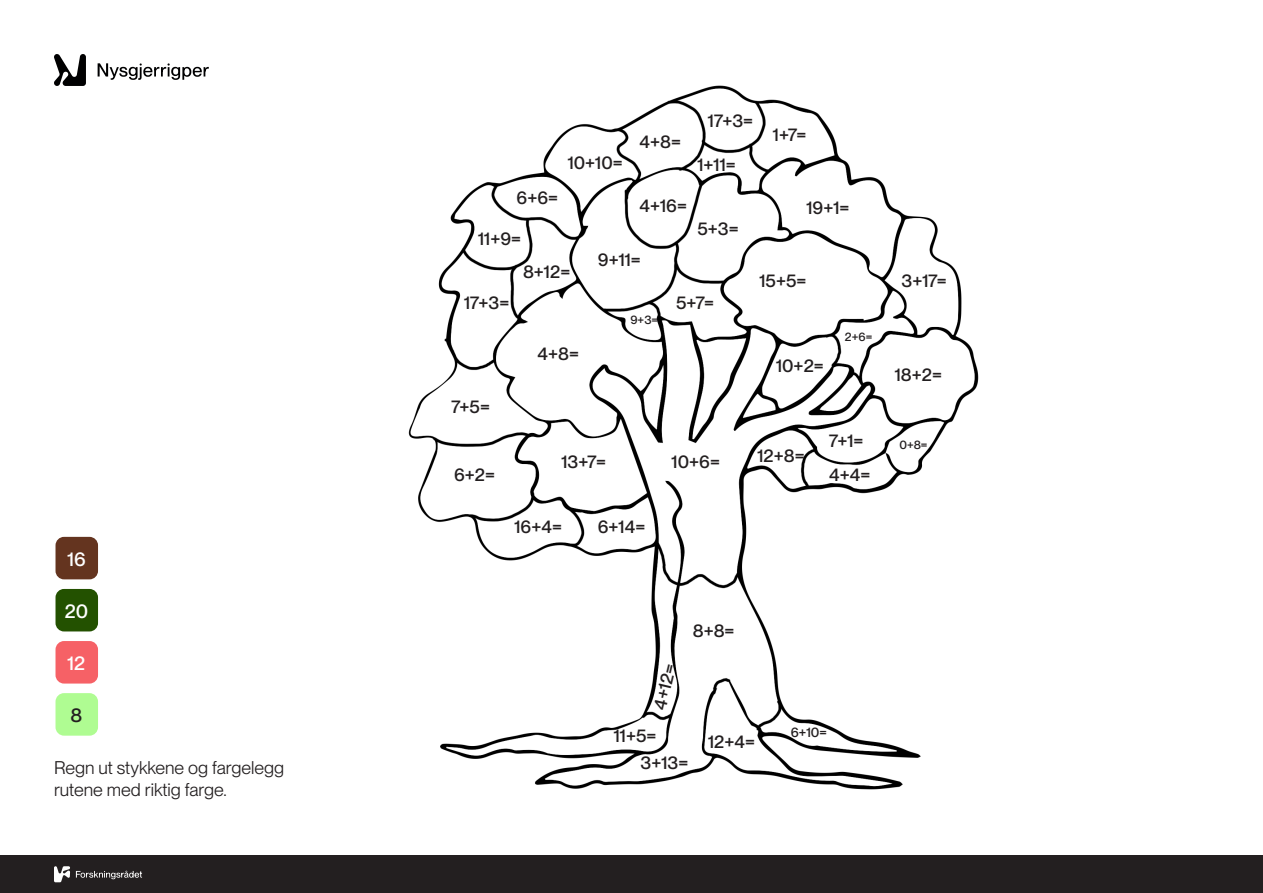
<style>
.page{position:relative;width:1263px;height:893px;background:#fff}
.page>*{position:absolute;margin:0;border:0;box-sizing:border-box;transform-origin:0 0}
.t1{font:500 19.5px "PP Neue Montreal";color:#fff}
.t2{font:500 19.5px "PP Neue Montreal";color:#231f20}
.t3{font:500 18px "PP Neue Montreal";color:#231f20}
.t4{font:18px/21.6px "PP Neue Montreal";color:#231f20}
.t5{font:500 13.5px "PP Neue Montreal";color:#231f20}
.t6{font:500 12px "PP Neue Montreal";color:#231f20}
</style>
<div class="page">
<svg style="left:98px;top:63px;width:111px;height:17px"></svg>
<svg style="left:54px;top:54px;width:32px;height:32px"></svg>
<div style="left:0;top:855px;width:1263px;height:38px;background:#231f20"></div>
<svg style="left:54px;top:866px;width:16px;height:16px"></svg>
<svg style="left:76px;top:871px;width:66px;height:8px"></svg>
<div style="left:56px;top:641px;width:42px;height:43px;background:#f66166;border-radius:9px"></div>
<div style="left:56px;top:693px;width:42px;height:43px;background:#affc92;border-radius:9px"></div>
<div style="left:56px;top:537px;width:42px;height:42px;background:#64341f;border-radius:9px"></div>
<div style="left:56px;top:589px;width:42px;height:42px;background:#235100;border-radius:9px"></div>
<img style="left:408px;top:86px;width:570px;height:704px">
<p class="t1" style="left:67px;top:548px;width:20px">16</p>
<p class="t1" style="left:65px;top:600px;width:25px">20</p>
<p class="t1" style="left:68px;top:652px;width:19px">12</p>
<p class="t2" style="left:71px;top:704px;width:13px">8</p>
<p class="t4" style="left:54px;top:757px;width:232px">Regn ut stykkene og fargelegg rutene med riktig farge.</p>
<p class="t3" style="left:517px;top:187px;width:43px">6+6=</p>
<p class="t3" style="left:478px;top:228px;width:45px">11+9=</p>
<p class="t3" style="left:568px;top:152px;width:57px">10+10=</p>
<p class="t3" style="left:639px;top:131px;width:43px">4+8=</p>
<p class="t3" style="left:639px;top:195px;width:49px">4+16=</p>
<p class="t3" style="left:523px;top:261px;width:49px">8+12=</p>
<p class="t3" style="left:598px;top:249px;width:45px">9+11=</p>
<p class="t3" style="left:708px;top:110px;width:47px">17+3=</p>
<p class="t3" style="left:697px;top:154px;width:40px">1+11=</p>
<p class="t3" style="left:697px;top:218px;width:43px">5+3=</p>
<p class="t3" style="left:773px;top:124px;width:35px">1+7=</p>
<p class="t3" style="left:806px;top:197px;width:45px">19+1=</p>
<p class="t3" style="left:759px;top:270px;width:48px">15+5=</p>
<p class="t3" style="left:464px;top:292px;width:47px">17+3=</p>
<p class="t3" style="left:451px;top:396px;width:40px">7+5=</p>
<p class="t3" style="left:537px;top:343px;width:43px">4+8=</p>
<p class="t6" style="left:630px;top:313px;width:29px">9+3=</p>
<p class="t3" style="left:676px;top:292px;width:39px">5+7=</p>
<p class="t3" style="left:454px;top:464px;width:42px">6+2=</p>
<p class="t3" style="left:561px;top:451px;width:46px">13+7=</p>
<p class="t3" style="left:514px;top:516px;width:49px">16+4=</p>
<p class="t3" style="left:598px;top:516px;width:49px">6+14=</p>
<p class="t3" style="left:672px;top:451px;width:50px">10+6=</p>
<p class="t3" style="left:776px;top:355px;width:49px">10+2=</p>
<p class="t6" style="left:845px;top:330px;width:29px">2+6=</p>
<p class="t3" style="left:757px;top:445px;width:49px">12+8=</p>
<p class="t3" style="left:829px;top:430px;width:36px">7+1=</p>
<p class="t3" style="left:829px;top:464px;width:43px">4+4=</p>
<p class="t3" style="left:901px;top:270px;width:47px">3+17=</p>
<p class="t3" style="left:895px;top:364px;width:49px">18+2=</p>
<p class="t6" style="left:899px;top:438px;width:30px">0+8=</p>
<p class="t3" style="left:649px;top:707px;width:48px;rotate:-77deg">4+12=</p>
<p class="t3" style="left:693px;top:620px;width:43px">8+8=</p>
<p class="t3" style="left:614px;top:725px;width:44px">11+5=</p>
<p class="t3" style="left:641px;top:752px;width:49px">3+13=</p>
<p class="t3" style="left:708px;top:731px;width:48px">12+4=</p>
<p class="t5" style="left:791px;top:724px;width:38px">6+10=</p>
</div>
